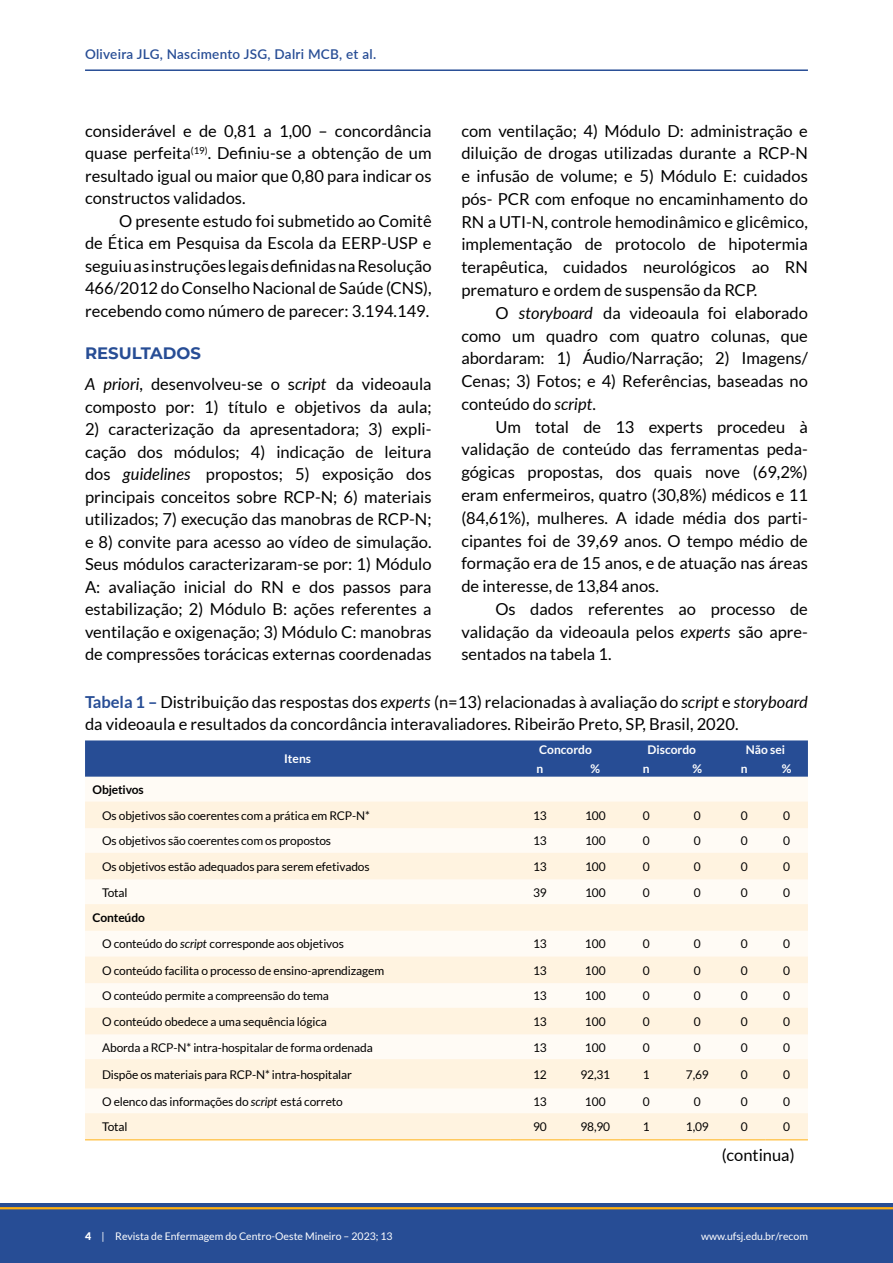
<style>
.page{position:relative;width:893px;height:1263px;background:#fff}
.page>*{position:absolute;margin:0;border:0;box-sizing:border-box;transform-origin:0 0}
.t1{font:16.5px/22.8px "Lato";color:#000;text-align:justify}
.t2{font:700 16.5px "Montserrat";color:#274d95}
.t3{font:600 13.5px "Lato";letter-spacing:.02em;color:#274d95}
.t4{font:12px/26.1px "Lato";letter-spacing:-.01em;color:#000}
.t5{font:700 12px "Lato";color:#fff}
.t6{font:700 12px "Lato";letter-spacing:-.01em;color:#000}
.t7{font:10.5px "Lato";color:#fff}
.s1{font-style:italic}
.s2{font-weight:700;color:#274d95}
.s3{font-weight:700}
.s4{font-weight:900}
</style>
<div class="page">
<div style="left:0;top:1203px;width:893px;height:60px;background:#274d95"></div>
<hr style="left:0;top:1207px;width:893px;height:2px;background:#ffb011">
<hr style="left:85px;top:69px;width:723px;height:2px;background:#274d95">
<div style="left:85px;top:740px;width:723px;height:37px;background:#274d95"></div>
<svg style="left:85px;top:801px;width:723px;height:338px;fill:#fff3e0"></svg>
<hr style="left:85px;top:1139px;width:425px;height:1px;background:#ffb011">
<hr style="left:510px;top:1139px;width:60px;height:1px;background:#ffb011">
<hr style="left:570px;top:1139px;width:51px;height:1px;background:#ffb011">
<hr style="left:621px;top:1139px;width:51px;height:1px;background:#ffb011">
<hr style="left:672px;top:1139px;width:51px;height:1px;background:#ffb011">
<hr style="left:723px;top:1139px;width:42px;height:1px;background:#ffb011">
<hr style="left:765px;top:1139px;width:43px;height:1px;background:#ffb011">
<p class="t3" style="left:85px;top:44px;width:293px">Oliveira JLG, Nascimento JSG, Dalri MCB, et al.</p>
<p class="t1" style="left:461px;top:119px;width:348px">com ventilação; 4) Módulo D: administração e diluição de drogas utilizadas durante a RCP-N e infusão de volume; e 5) Módulo E: cuidados pós- PCR com enfoque no encaminhamento do RN a UTI-N, controle hemodinâmico e glicêmico, implementação de protocolo de hipotermia terapêutica, cuidados neurológicos ao RN prematuro e ordem de suspensão da RCP.</p>
<p class="t1" style="left:461px;top:301px;width:348px;text-indent:34px">O <span class="s1">storyboard</span> da videoaula foi elaborado como um quadro com quatro colunas, que abordaram: 1) Áudio/Narração; 2) Imagens/ Cenas; 3) Fotos; e 4) Referências, baseadas no conteúdo do <span class="s1">script</span>.</p>
<p class="t1" style="left:461px;top:415px;width:348px;text-indent:34px">Um total de 13 experts procedeu à validação de conteúdo das ferramentas peda&shy;gógicas propostas, dos quais nove (69,2%) eram enfermeiros, quatro (30,8%) médicos e 11 (84,61%), mulheres. A idade média dos parti&shy;cipantes foi de 39,69 anos. O tempo médio de formação era de 15 anos, e de atuação nas áreas de interesse, de 13,84 anos.</p>
<p class="t1" style="left:461px;top:597px;width:348px;text-indent:34px">Os dados referentes ao processo de validação da videoaula pelos <span class="s1">experts</span> são apre&shy;sentados na tabela 1.</p>
<p class="t1" style="left:85px;top:690px;width:724px"><span class="s2">Tabela 1 –</span> Distribuição das respostas dos <span class="s1">experts</span> (n=13) relacionadas à avaliação do <span class="s1">script</span> e <span class="s1">storyboard </span>da videoaula e resultados da concordância interavaliadores. Ribeirão Preto, SP, Brasil, 2020.</p>
<p class="t5" style="left:284px;top:752px;width:28px">Itens</p>
<p class="t1" style="left:85px;top:119px;width:348px">considerável e de 0,81 a 1,00 – concordância quase perfeita<sup>(19)</sup>. Definiu-se a obtenção de um resultado igual ou maior que 0,80 para indicar os constructos validados.</p>
<p class="t1" style="left:85px;top:209px;width:348px;text-indent:34px">O presente estudo foi submetido ao Comitê de Ética em Pesquisa da Escola da EERP-USP e seguiu as instruções legais definidas na Resolução 466/2012 do Conselho Nacional de Saúde (CNS), recebendo como número de parecer: 3.194.149.</p>
<p class="t2" style="left:85px;top:341px;width:117px">RESULTADOS</p>
<p class="t1" style="left:85px;top:373px;width:348px"><span class="s1">A priori</span>, desenvolveu-se o s<span class="s1">cript</span> da videoaula composto por: 1) título e objetivos da aula;</p>
<p class="t1" style="left:85px;top:418px;width:348px">2) caracterização da apresentadora; 3) expli&shy;cação dos módulos; 4) indicação de leitura dos <span class="s1">guidelines</span> propostos; 5) exposição dos principais conceitos sobre RCP-N; 6) materiais utilizados; 7) execução das manobras de RCP-N; e 8) convite para acesso ao vídeo de simulação.<br>Seus módulos caracterizaram-se por: 1) Módulo A: avaliação inicial do RN e dos passos para estabilização; 2) Módulo B: ações referentes a ventilação e oxigenação; 3) Módulo C: manobras de compressões torácicas externas coordenadas</p>
<p class="t5" style="left:539px;top:743px;width:54px">Concordo</p>
<p class="t5" style="left:648px;top:743px;width:50px">Discordo</p>
<p class="t5" style="left:746px;top:743px;width:41px">Não sei</p>
<p class="t5" style="left:537px;top:761px;width:8px">n</p>
<p class="t5" style="left:590px;top:761px;width:11px">%</p>
<p class="t5" style="left:643px;top:761px;width:8px">n</p>
<p class="t5" style="left:693px;top:761px;width:11px">%</p>
<p class="t5" style="left:741px;top:761px;width:8px">n</p>
<p class="t5" style="left:782px;top:761px;width:11px">%</p>
<p class="t6" style="left:93px;top:783px;width:53px">Objetivos</p>
<p class="t4" style="left:102px;top:802px;width:269px">Os objetivos são coerentes com a prática em RCP-N*</p>
<p class="t4" style="left:533px;top:802px;width:15px">13</p>
<p class="t4" style="left:585px;top:802px;width:22px">100</p>
<p class="t4" style="left:643px;top:802px;width:8px">0</p>
<p class="t4" style="left:694px;top:802px;width:8px">0</p>
<p class="t4" style="left:741px;top:802px;width:8px">0</p>
<p class="t4" style="left:783px;top:802px;width:8px">0</p>
<p class="t4" style="left:102px;top:828px;width:231px">Os objetivos são coerentes com os propostos</p>
<p class="t4" style="left:533px;top:828px;width:15px">13</p>
<p class="t4" style="left:585px;top:828px;width:22px">100</p>
<p class="t4" style="left:643px;top:828px;width:8px">0</p>
<p class="t4" style="left:694px;top:828px;width:8px">0</p>
<p class="t4" style="left:741px;top:828px;width:8px">0</p>
<p class="t4" style="left:783px;top:828px;width:8px">0</p>
<p class="t4" style="left:102px;top:853px;width:269px">Os objetivos estão adequados para serem efetivados</p>
<p class="t4" style="left:533px;top:853px;width:15px">13</p>
<p class="t4" style="left:585px;top:853px;width:22px">100</p>
<p class="t4" style="left:643px;top:853px;width:8px">0</p>
<p class="t4" style="left:694px;top:853px;width:8px">0</p>
<p class="t4" style="left:741px;top:853px;width:8px">0</p>
<p class="t4" style="left:783px;top:853px;width:8px">0</p>
<p class="t4" style="left:102px;top:879px;width:27px">Total</p>
<p class="t4" style="left:533px;top:879px;width:15px">39</p>
<p class="t4" style="left:585px;top:879px;width:22px">100</p>
<p class="t4" style="left:643px;top:879px;width:8px">0</p>
<p class="t4" style="left:694px;top:879px;width:8px">0</p>
<p class="t4" style="left:741px;top:879px;width:8px">0</p>
<p class="t4" style="left:783px;top:879px;width:8px">0</p>
<p class="t4" style="left:102px;top:905px;width:243px;text-indent:-10px"><span class="s3">Conteúdo<br></span>O conteúdo do <span class="s1">script</span> corresponde aos objetivos</p>
<p class="t4" style="left:533px;top:931px;width:15px">13</p>
<p class="t4" style="left:585px;top:931px;width:22px">100</p>
<p class="t4" style="left:643px;top:931px;width:8px">0</p>
<p class="t4" style="left:694px;top:931px;width:8px">0</p>
<p class="t4" style="left:741px;top:931px;width:8px">0</p>
<p class="t4" style="left:783px;top:931px;width:8px">0</p>
<p class="t4" style="left:102px;top:957px;width:284px">O conteúdo facilita o processo de ensino-aprendizagem</p>
<p class="t4" style="left:533px;top:957px;width:15px">13</p>
<p class="t4" style="left:585px;top:957px;width:22px">100</p>
<p class="t4" style="left:643px;top:957px;width:8px">0</p>
<p class="t4" style="left:694px;top:957px;width:8px">0</p>
<p class="t4" style="left:741px;top:957px;width:8px">0</p>
<p class="t4" style="left:783px;top:957px;width:8px">0</p>
<p class="t4" style="left:102px;top:983px;width:228px">O conteúdo permite a compreensão do tema</p>
<p class="t4" style="left:533px;top:983px;width:15px">13</p>
<p class="t4" style="left:585px;top:983px;width:22px">100</p>
<p class="t4" style="left:643px;top:983px;width:8px">0</p>
<p class="t4" style="left:694px;top:983px;width:8px">0</p>
<p class="t4" style="left:741px;top:983px;width:8px">0</p>
<p class="t4" style="left:783px;top:983px;width:8px">0</p>
<p class="t4" style="left:102px;top:1008px;width:226px">O conteúdo obedece a uma sequência lógica</p>
<p class="t4" style="left:533px;top:1008px;width:15px">13</p>
<p class="t4" style="left:585px;top:1008px;width:22px">100</p>
<p class="t4" style="left:643px;top:1008px;width:8px">0</p>
<p class="t4" style="left:694px;top:1008px;width:8px">0</p>
<p class="t4" style="left:741px;top:1008px;width:8px">0</p>
<p class="t4" style="left:783px;top:1008px;width:8px">0</p>
<p class="t4" style="left:102px;top:1034px;width:272px">Aborda a RCP-N* intra-hospitalar de forma ordenada</p>
<p class="t4" style="left:533px;top:1034px;width:15px">13</p>
<p class="t4" style="left:585px;top:1034px;width:22px">100</p>
<p class="t4" style="left:643px;top:1034px;width:8px">0</p>
<p class="t4" style="left:694px;top:1034px;width:8px">0</p>
<p class="t4" style="left:741px;top:1034px;width:8px">0</p>
<p class="t4" style="left:783px;top:1034px;width:8px">0</p>
<p class="t4" style="left:102px;top:1061px;width:252px">Dispõe os materiais para RCP-N* intra-hospitalar</p>
<p class="t4" style="left:533px;top:1061px;width:15px">12</p>
<p class="t4" style="left:580px;top:1061px;width:31px">92,31</p>
<p class="t4" style="left:643px;top:1061px;width:8px">1</p>
<p class="t4" style="left:686px;top:1061px;width:25px">7,69</p>
<p class="t4" style="left:741px;top:1061px;width:8px">0</p>
<p class="t4" style="left:783px;top:1061px;width:8px">0</p>
<p class="t4" style="left:102px;top:1088px;width:242px">O elenco das informações do <span class="s1">script</span> está correto</p>
<p class="t4" style="left:533px;top:1088px;width:15px">13</p>
<p class="t4" style="left:585px;top:1088px;width:22px">100</p>
<p class="t4" style="left:643px;top:1088px;width:8px">0</p>
<p class="t4" style="left:694px;top:1088px;width:8px">0</p>
<p class="t4" style="left:741px;top:1088px;width:8px">0</p>
<p class="t4" style="left:783px;top:1088px;width:8px">0</p>
<p class="t4" style="left:102px;top:1114px;width:27px">Total</p>
<p class="t4" style="left:533px;top:1114px;width:15px">90</p>
<p class="t4" style="left:580px;top:1114px;width:31px">98,90</p>
<p class="t4" style="left:643px;top:1114px;width:8px">1</p>
<p class="t4" style="left:686px;top:1114px;width:25px">1,09</p>
<p class="t4" style="left:741px;top:1114px;width:8px">0</p>
<p class="t4" style="left:783px;top:1114px;width:8px">0</p>
<p class="t1" style="left:722px;top:1143px;width:74px">(continua)</p>
<p class="t7" style="left:85px;top:1230px;width:309px"><span class="s4">4</span> | Revista de Enfermagem do Centro-Oeste Mineiro – 2023; 13</p>
<p class="t7" style="left:701px;top:1230px;width:108px">www.ufsj.edu.br/recom</p>
</div>
